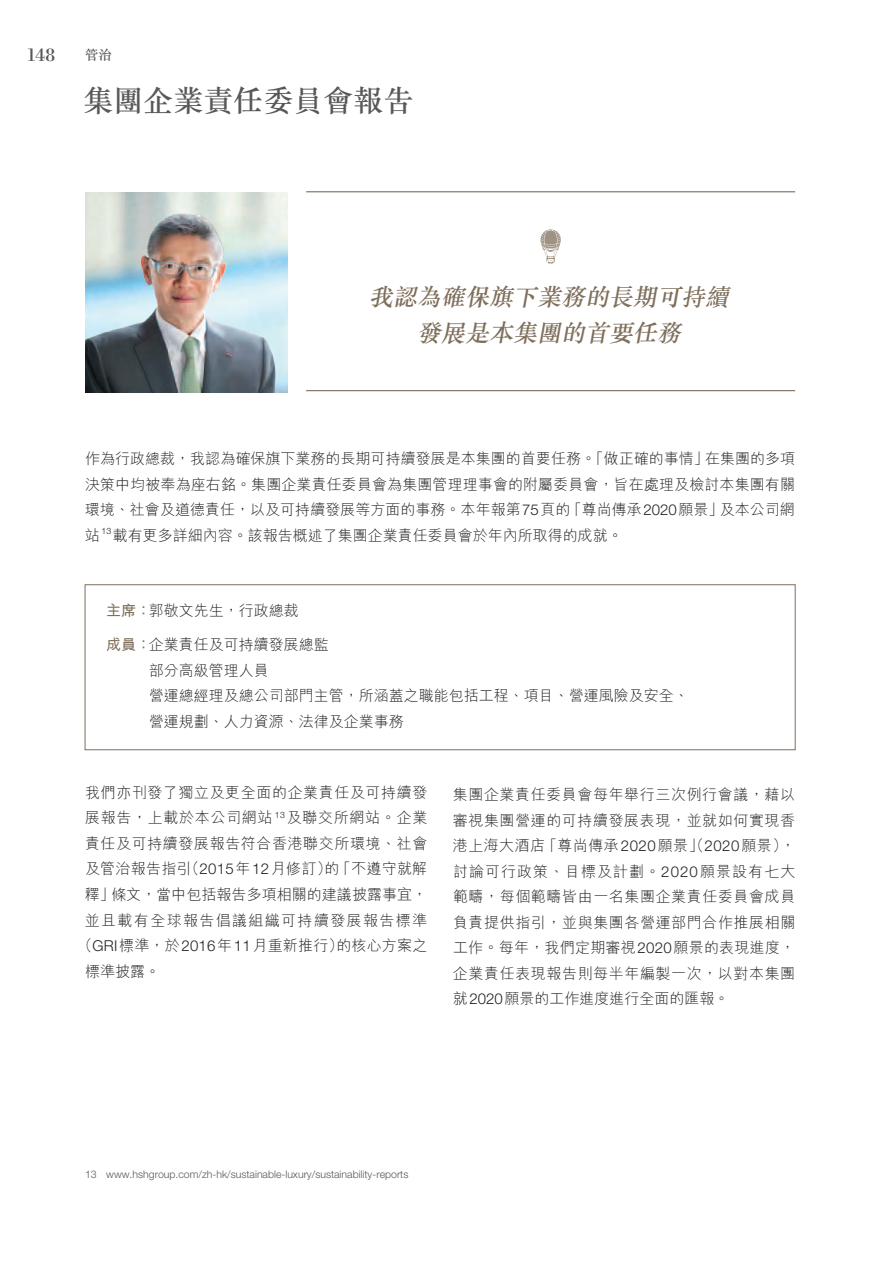
<style>
.page{position:relative;width:893px;height:1263px;background:#fff}
.page>*{position:absolute;margin:0;border:0;box-sizing:border-box;transform-origin:0 0}
.t1{font:500 30px "M Sung HK";color:#57585a}
.t2{font:italic 500 24px/36px "M Sung HK";color:#7e6e5b;text-align:center}
.t3{font:19.5px "Bodoni";color:#57585a}
.t4{font:300 15px/25.5px "M Hei HK";letter-spacing:.005em;color:#231f20;text-align:justify}
.t5{font:300 15px "M Hei HK";letter-spacing:.04em;color:#231f20}
.t6{font:300 15px "M Hei HK";letter-spacing:.045em;color:#231f20}
.t7{font:300 15px "M Hei HK";letter-spacing:.09em;color:#231f20}
.t8{font:500 13.5px "M Sung HK";color:#57585a}
.t9{font:300 10.5px "Helvetica Neue";color:#57585a}
.s1{font-family:"Helvetica Neue"}
.s2{font-weight:700;color:#7e6e5b}
</style>
<div class="page">
<img style="left:85px;top:204px;width:202px;height:188px">
<div style="left:85px;top:584px;width:710px;height:166px;border:1px solid #7e6e5b"></div>
<svg style="left:540px;top:229px;width:21px;height:34px"></svg>
<hr style="left:306px;top:191px;width:489px;height:1px;background:#7e6e5b">
<hr style="left:306px;top:390px;width:489px;height:1px;background:#7e6e5b">
<h3 class="t3" style="left:27px;top:43px;width:30px">148</h3>
<p class="t8" style="left:85px;top:46px;width:28px">管治</p>
<h1 class="t1" style="left:83px;top:80px;width:332px">集團企業責任委員會報告</h1>
<h2 class="t2" style="left:369px;top:278px;width:367px">我認為確保旗下業務的長期可持續發展是本集團的首要任務</h2>
<p class="t4" style="left:85px;top:445px;width:712px">作為行政總裁，我認為確保旗下業務的長期可持續發展是本集團的首要任務。「做正確的事情」在集團的多項決策中均被奉為座右銘。集團企業責任委員會為集團管理理事會的附屬委員會，旨在處理及檢討本集團有關環境、社會及道德責任，以及可持續發展等方面的事務。本年報第<span class="s1">75</span>頁的「尊尚傳承<span class="s1">2020</span>願景」及本公司網站 <sup>13</sup> 載有更多詳細內容。該報告概述了集團企業責任委員會於年內所取得的成就。</p>
<p class="t4" style="left:106px;top:597px;width:194px"><span class="s2">主席：</span>郭敬文先生，行政總裁</p>
<p class="t4" style="left:149px;top:631px;width:541px;text-align:left;text-indent:-43px"><span class="s2">成員：</span>企業責任及可持續發展總監<br>部分高級管理人員<br>營運總經理及總公司部門主管，所涵蓋之職能包括工程、項目、營運風險及安全、營運規劃、人力資源、法律及企業事務</p>
<p class="t5" style="left:85px;top:782px;width:344px">我們亦刊發了獨立及更全面的企業責任及可持續發</p>
<p class="t6" style="left:85px;top:807px;width:344px">展報告，上載於本公司網站 <sup>13</sup> 及聯交所網站。企業</p>
<p class="t5" style="left:85px;top:833px;width:344px">責任及可持續發展報告符合香港聯交所環境、社會</p>
<p class="t4" style="left:85px;top:856px;width:344px">及管治報告指引（<span class="s1">2015</span>年<span class="s1">12</span>月修訂）的「不遵守就解</p>
<p class="t4" style="left:85px;top:881px;width:344px">釋」條文，當中包括報告多項相關的建議披露事宜，</p>
<p class="t7" style="left:85px;top:909px;width:344px">並且載有全球報告倡議組織可持續發展報告標準</p>
<p class="t4" style="left:77px;top:932px;width:351px">（<span class="s1">GRI</span>標準，於<span class="s1">2016</span>年<span class="s1">11</span>月重新推行）的核心方案之</p>
<p class="t4" style="left:85px;top:958px;width:76px">標準披露。</p>
<p class="t4" style="left:453px;top:781px;width:344px">集團企業責任委員會每年舉行三次例行會議，藉以審視集團營運的可持續發展表現，並就如何實現香港上海大酒店「尊尚傳承<span class="s1">2020</span>願景」（<span class="s1">2020</span>願景），討論可行政策、目標及計劃。<span class="s1">2020</span>願景設有七大範疇，每個範疇皆由一名集團企業責任委員會成員負責提供指引，並與集團各營運部門合作推展相關工作。每年，我們定期審視<span class="s1">2020</span>願景的表現進度，企業責任表現報告則每半年編製一次，以對本集團就<span class="s1">2020</span>願景的工作進度進行全面的匯報。</p>
<p class="t9" style="left:85px;top:1168px;width:325px">13 www.hshgroup.com/zh-hk/sustainable-luxury/sustainability-reports</p>
</div>
